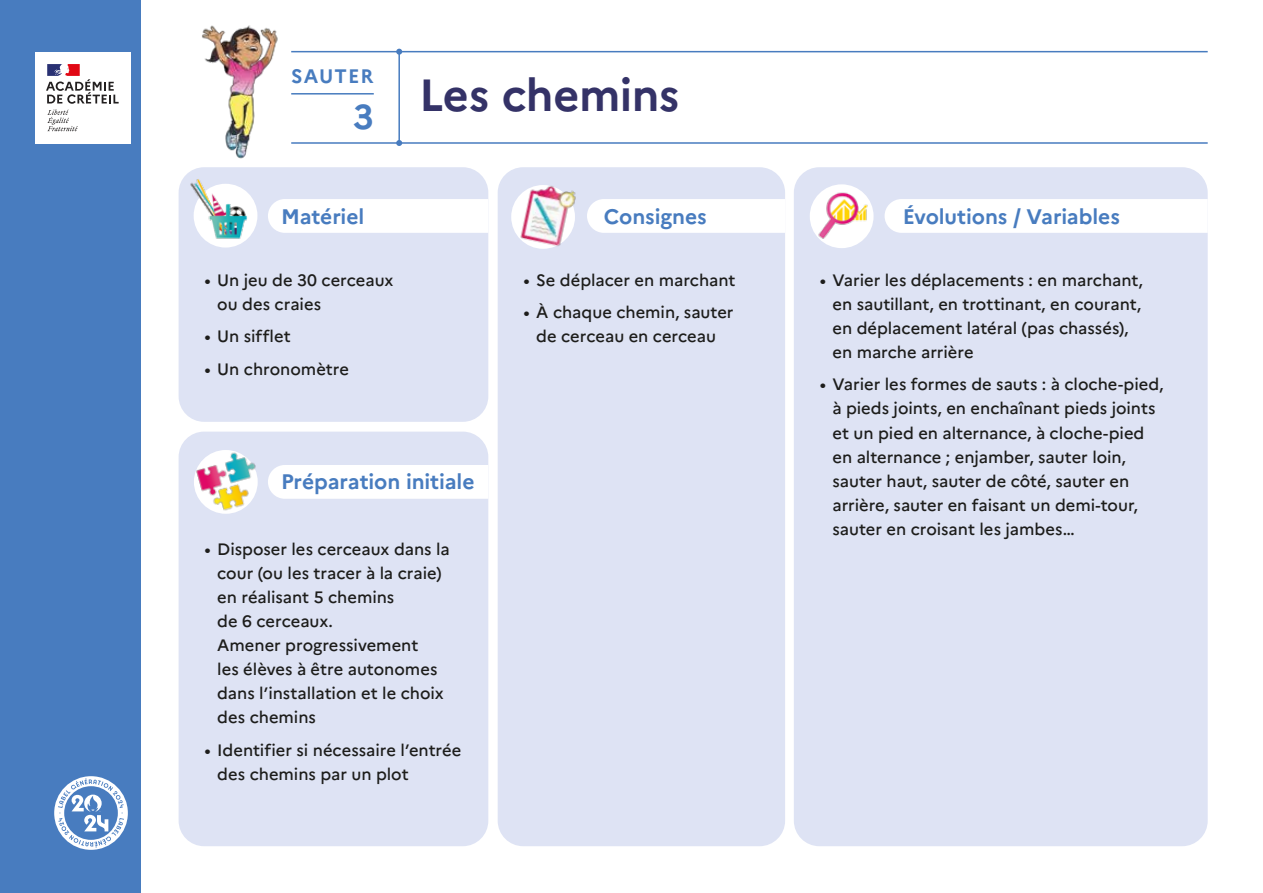
<style>
.page{position:relative;width:1263px;height:893px;background:#fff}
.page>*{position:absolute;margin:0;border:0;box-sizing:border-box;transform-origin:0 0}
.t1{font:700 45px "Marianne";letter-spacing:-.01em;color:#343267}
.t2{font:700 34.5px "Marianne";color:#487cbf}
.t3{font:700 21px "Marianne";letter-spacing:-.005em;color:#487cbf}
.t4{font:700 19.5px "Marianne";letter-spacing:.06em;color:#487cbf}
.t5{font:500 16.5px/24px "Marianne";color:#1d1d1b}
</style>
<div class="page">
<hr style="left:291px;top:93px;width:83px;height:2px;background:#487cbf">
<hr style="left:291px;top:51px;width:917px;height:1px;background:#487cbf">
<hr style="left:291px;top:142px;width:917px;height:2px;background:#487cbf">
<hr style="left:398px;top:52px;width:2px;height:91px;background:#487cbf">
<svg style="left:396px;top:49px;width:6px;height:6px"></svg>
<svg style="left:396px;top:140px;width:6px;height:6px"></svg>
<div style="left:0;top:0;width:140px;height:893px;background:#487cbf"></div>
<div style="left:35px;top:52px;width:96px;height:91px;background:#fff"></div>
<svg style="left:47px;top:110px;width:31px;height:21px"></svg>
<svg style="left:46px;top:64px;width:73px;height:40px"></svg>
<img style="left:202px;top:25px;width:76px;height:134px">
<div style="left:498px;top:167px;width:287px;height:679px;background:#dee3f4;border-radius:26px"></div>
<div style="left:179px;top:167px;width:309px;height:255px;background:#dee3f4;border-radius:26px"></div>
<div style="left:794px;top:167px;width:414px;height:679px;background:#dee3f4;border-radius:26px"></div>
<div style="left:179px;top:432px;width:309px;height:414px;background:#dee3f4;border-radius:26px"></div>
<div style="left:194px;top:184px;width:63px;height:64px;background:#fff;border-radius:50%"></div>
<img style="left:190px;top:179px;width:58px;height:61px">
<div style="left:268px;top:199px;width:220px;height:34px;background:#fff"></div>
<div style="left:272px;top:465px;width:216px;height:34px;background:#fff"></div>
<div style="left:587px;top:199px;width:198px;height:34px;background:#fff"></div>
<div style="left:884px;top:199px;width:324px;height:34px;background:#fff"></div>
<img style="left:184px;top:438px;width:88px;height:76px">
<div style="left:810px;top:184px;width:63px;height:64px;background:#fff;border-radius:50%"></div>
<img style="left:812px;top:184px;width:59px;height:57px">
<div style="left:511px;top:185px;width:64px;height:64px;background:#fff;border-radius:50%"></div>
<img style="left:518px;top:185px;width:58px;height:63px">
<svg style="left:54px;top:776px;width:74px;height:74px"></svg>
<p class="t4" style="left:291px;top:64px;width:84px">SAUTER</p>
<h2 class="t2" style="left:353px;top:96px;width:22px">3</h2>
<h1 class="t1" style="left:419px;top:68px;width:262px">Les chemins</h1>
<p class="t3" style="left:281px;top:203px;width:85px">Matériel</p>
<p class="t3" style="left:604px;top:203px;width:104px">Consignes</p>
<p class="t3" style="left:903px;top:203px;width:219px">Évolutions / Variables</p>
<p class="t5" style="left:217px;top:268px;width:178px;text-indent:-13px">• Un jeu de 30 cerceaux ou des craies</p>
<p class="t5" style="left:204px;top:324px;width:88px">• Un sifflet</p>
<p class="t5" style="left:204px;top:357px;width:146px">• Un chronomètre</p>
<p class="t3" style="left:281px;top:468px;width:195px">Préparation initiale</p>
<p class="t5" style="left:217px;top:537px;width:234px;text-indent:-13px">• Disposer les cerceaux dans la cour (ou les tracer à la craie) en réalisant 5 chemins<br>de 6 cerceaux.<br>Amener progressivement<br>les élèves à être autonomes dans l’installation et le choix des chemins</p>
<p class="t5" style="left:217px;top:738px;width:246px;text-indent:-13px">• Identifier si nécessaire l’entrée des chemins par un plot</p>
<p class="t5" style="left:523px;top:268px;width:213px">• Se déplacer en marchant</p>
<p class="t5" style="left:523px;top:301px;width:212px;text-align:center">• À chaque chemin, sauter de cerceau en cerceau</p>
<p class="t5" style="left:832px;top:268px;width:312px;text-indent:-13px">• Varier les déplacements : en marchant, en sautillant, en trottinant, en courant, en déplacement latéral (pas chassés), en marche arrière</p>
<p class="t5" style="left:832px;top:373px;width:333px;text-indent:-13px">• Varier les formes de sauts : à cloche-pied, à pieds joints, en enchaînant pieds joints et un pied en alternance, à cloche-pied en alternance ; enjamber, sauter loin, sauter haut, sauter de côté, sauter en arrière, sauter en faisant un demi-tour, sauter en croisant les jambes…</p>
</div>
